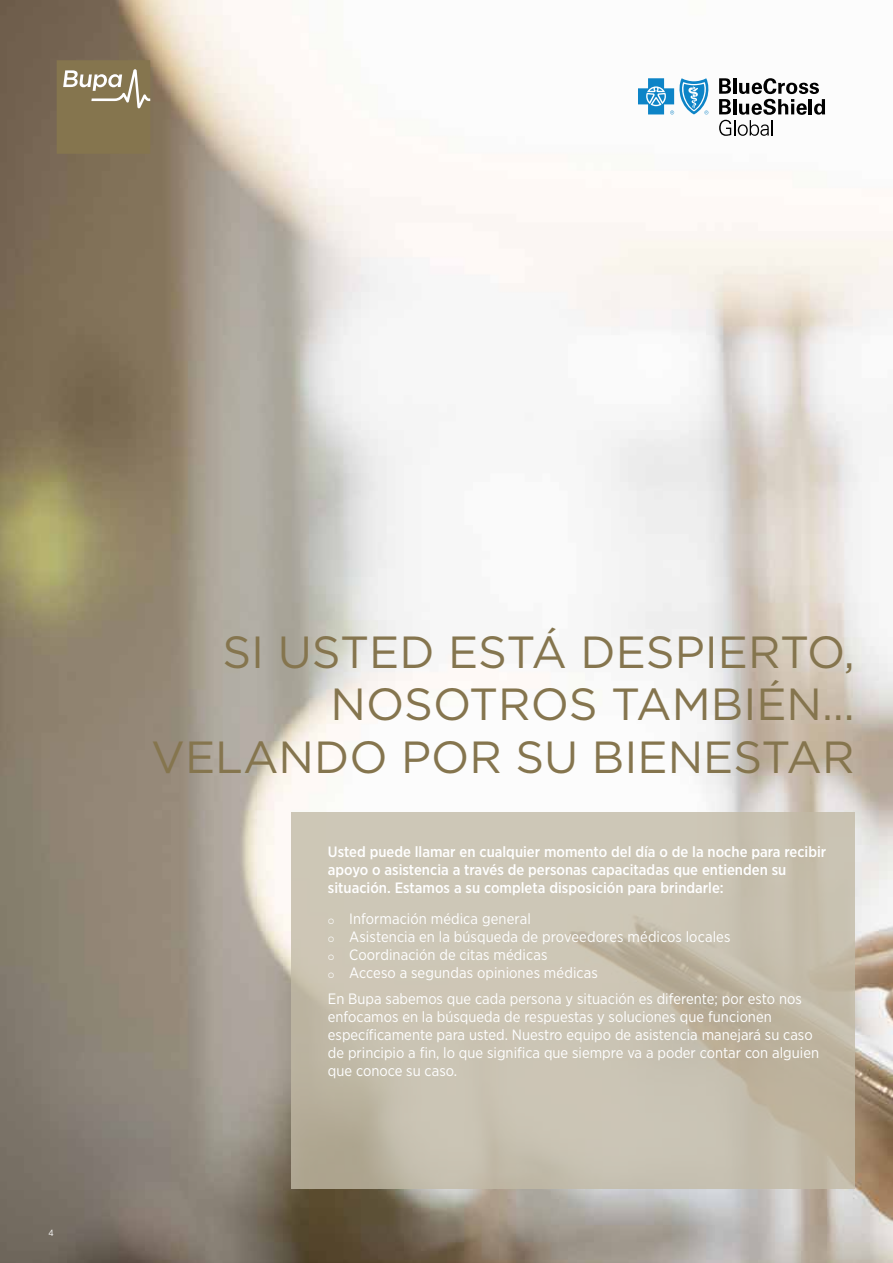
<style>
.page{position:relative;width:893px;height:1263px;background:#fff}
.page>*{position:absolute;margin:0;border:0;box-sizing:border-box;transform-origin:0 0}
.t1{font:45px/52.5px "Gotham";color:#85754e;text-align:right}
.t2{font:15px/18px "Gotham Narrow";color:#fff}
.t3{font:500 15px/18px "Gotham Narrow";color:#fff}
.t4{font:9px "Gotham Narrow";color:#fff}
</style>
<div class="page">
<img style="left:0;top:0;width:893px;height:1263px">
<svg style="left:57px;top:60px;width:93px;height:94px;background:#8f805d"></svg>
<svg style="left:638px;top:78px;width:71px;height:36px"></svg>
<svg style="left:719px;top:78px;width:106px;height:58px"></svg>
<svg style="left:291px;top:812px;width:564px;height:376px;background:#c6bfae"></svg>
<p class="t4" style="left:49px;top:1227px;width:7px">4</p>
<h1 class="t1" style="left:151px;top:624px;width:705px">SI USTED ESTÁ DESPIERTO,<br>NOSOTROS TAMBIÉN…<br>VELANDO POR SU BIENESTAR</h1>
<p class="t3" style="left:328px;top:843px;width:500px">Usted puede llamar en cualquier momento del día o de la noche para recibir apoyo o asistencia a través de personas capacitadas que entienden su situación. Estamos a su completa disposición para brindarle:</p>
<p class="t2" style="left:328px;top:909px;width:205px">○ Información médica general</p>
<p class="t2" style="left:328px;top:927px;width:404px">○ Asistencia en la búsqueda de proveedores médicos locales</p>
<p class="t2" style="left:328px;top:945px;width:221px">○ Coordinación de citas médicas</p>
<p class="t2" style="left:328px;top:959px;width:475px;line-height:26.5px">○ Acceso a segundas opiniones médicas<br>En Bupa sabemos que cada persona y situación es diferente; por esto nos</p>
<p class="t2" style="left:328px;top:1008px;width:493px">enfocamos en la búsqueda de respuestas y soluciones que funcionen específicamente para usted. Nuestro equipo de asistencia manejará su caso de principio a fin, lo que significa que siempre va a poder contar con alguien que conoce su caso.</p>
</div>
